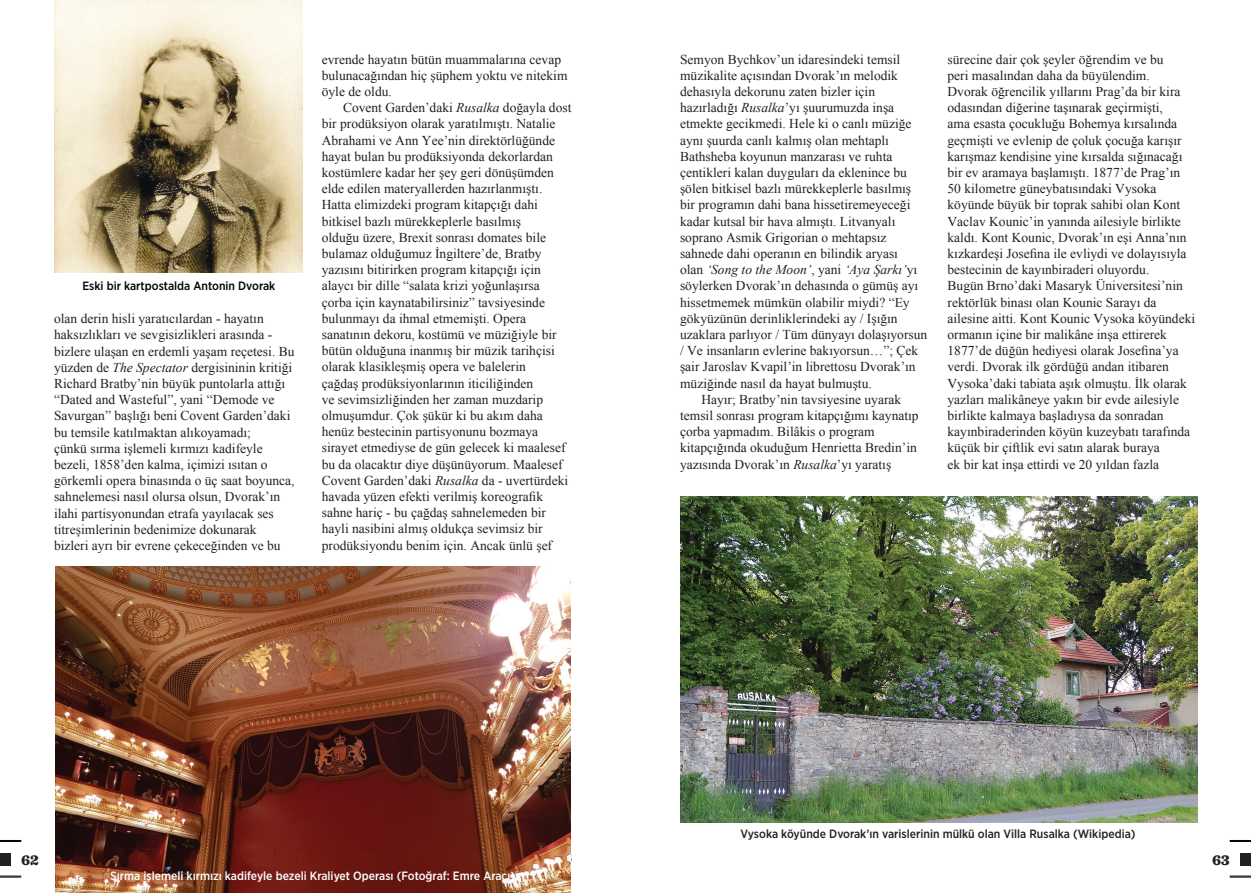
<style>
.page{position:relative;width:1251px;height:893px;background:#fff}
.page>*{position:absolute;margin:0;border:0;box-sizing:border-box;transform-origin:0 0}
.t1{font:900 15px "Sentinel";color:#231f20}
.t2{font:13.5px/16.2px "Times New Roman";color:#231f20}
.t3{font:italic 13.5px "Times New Roman";color:#231f20}
.t4{font:500 12px "Gotham Narrow";color:#fff}
.t5{font:500 12px "Gotham Narrow";color:#231f20}
.t6{font:500 12px "Gotham Narrow";color:#000}
.s1{font-style:italic}
.s2{font-style:normal}
</style>
<div class="page">
<svg style="left:1229px;top:876px;width:21px;height:2px"></svg>
<svg style="left:1229px;top:840px;width:21px;height:2px"></svg>
<div style="left:1239px;top:853px;width:11px;height:12px;background:#231f20"></div>
<svg style="left:0;top:876px;width:21px;height:2px"></svg>
<svg style="left:0;top:840px;width:21px;height:2px"></svg>
<div style="left:0;top:853px;width:11px;height:12px;background:#231f20"></div>
<img style="left:56px;top:566px;width:514px;height:327px">
<img style="left:54px;top:0;width:248px;height:272px">
<img style="left:680px;top:496px;width:517px;height:326px">
<p class="t6" style="left:82px;top:278px;width:194px">Eski bir kartpostalda Antonin Dvorak</p>
<p class="t2" style="left:54px;top:310px;width:242px">olan derin hisli yaratıcılardan - hayatın haksızlıkları ve sevgisizlikleri arasında - bizlere ulaşan en erdemli yaşam reçetesi. Bu yüzden de <span class="s1">The Spectator</span> dergisininin kritiği Richard Bratby’nin büyük puntolarla attığı “Dated and Wasteful”, yani “Demode ve Savurgan” başlığı beni Covent Garden’daki bu temsile katılmaktan alıkoyamadı;<br>çünkü sırma işlemeli kırmızı kadifeyle bezeli, 1858’den kalma, içimizi ısıtan o görkemli opera binasında o üç saat boyunca, sahnelemesi nasıl olursa olsun, Dvorak’ın ilahi partisyonundan etrafa yayılacak ses titreşimlerinin bedenimize dokunarak<br>bizleri ayrı bir evrene çekeceğinden ve bu</p>
<p class="t2" style="left:322px;top:51px;width:247px">evrende hayatın bütün muammalarına cevap bulunacağından hiç şüphem yoktu ve nitekim öyle de oldu.</p>
<p class="t2" style="left:322px;top:99px;width:251px;text-indent:21px">Covent Garden’daki <span class="s1">Rusalka</span> doğayla dost bir prodüksiyon olarak yaratılmıştı. Natalie Abrahami ve Ann Yee’nin direktörlüğünde hayat bulan bu prodüksiyonda dekorlardan kostümlere kadar her şey geri dönüşümden elde edilen materyallerden hazırlanmıştı.<br>Hatta elimizdeki program kitapçığı dahi bitkisel bazlı mürekkeplerle basılmış<br>olduğu üzere, Brexit sonrası domates bile bulamaz olduğumuz İngiltere’de, Bratby yazısını bitirirken program kitapçığı için alaycı bir dille “salata krizi yoğunlaşırsa çorba için kaynatabilirsiniz” tavsiyesinde bulunmayı da ihmal etmemişti. Opera sanatının dekoru, kostümü ve müziğiyle bir bütün olduğuna inanmış bir müzik tarihçisi olarak klasikleşmiş opera ve balelerin<br>çağdaş prodüksiyonlarının iticiliğinden<br>ve sevimsizliğinden her zaman muzdarip olmuşumdur. Çok şükür ki bu akım daha henüz bestecinin partisyonunu bozmaya sirayet etmediyse de gün gelecek ki maalesef bu da olacaktır diye düşünüyorum. Maalesef Covent Garden’daki <span class="s1">Rusalka</span> da - uvertürdeki havada yüzen efekti verilmiş koreografik sahne hariç - bu çağdaş sahnelemeden bir hayli nasibini almış oldukça sevimsiz bir prodüksiyondu benim için. Ancak ünlü şef</p>
<p class="t2" style="left:680px;top:51px;width:222px">Semyon Bychkov’un idaresindeki temsil</p>
<p class="t2" style="left:680px;top:67px;width:219px">müzikalite açısından Dvorak’ın melodik</p>
<p class="t2" style="left:680px;top:83px;width:196px">dehasıyla dekorunu zaten bizler için</p>
<p class="t2" style="left:680px;top:99px;width:216px">hazırladığı <span class="s1">Rusalka</span>’yı şuurumuzda inşa</p>
<p class="t2" style="left:680px;top:116px;width:233px">etmekte gecikmedi. Hele ki o canlı müziğe</p>
<p class="t2" style="left:680px;top:132px;width:210px">aynı şuurda canlı kalmış olan mehtaplı</p>
<p class="t2" style="left:680px;top:148px;width:214px">Bathsheba koyunun manzarası ve ruhta</p>
<p class="t2" style="left:680px;top:164px;width:228px">çentikleri kalan duyguları da eklenince bu</p>
<p class="t2" style="left:680px;top:180px;width:232px">şölen bitkisel bazlı mürekkeplerle basılmış</p>
<p class="t2" style="left:680px;top:197px;width:232px">bir programın dahi bana hissetiremeyeceği</p>
<p class="t2" style="left:680px;top:213px;width:217px">kadar kutsal bir hava almıştı. Litvanyalı</p>
<p class="t2" style="left:680px;top:229px;width:208px">soprano Asmik Grigorian o mehtapsız</p>
<p class="t2" style="left:680px;top:245px;width:219px">sahnede dahi operanın en bilindik aryası</p>
<p class="t3" style="left:680px;top:260px;width:238px"><span class="s2">olan</span> ‘Song to the Moon’<span class="s2">, yani</span> ‘Aya Şarkı’<span class="s2">yı</span></p>
<p class="t2" style="left:680px;top:278px;width:240px">söylerken Dvorak’ın dehasında o gümüş ayı</p>
<p class="t2" style="left:680px;top:294px;width:231px">hissetmemek mümkün olabilir miydi? “Ey</p>
<p class="t2" style="left:680px;top:310px;width:219px">gökyüzünün derinliklerindeki ay / Işığın</p>
<p class="t2" style="left:680px;top:326px;width:249px">uzaklara parlıyor / Tüm dünyayı dolaşıyorsun</p>
<p class="t2" style="left:680px;top:342px;width:240px">/ Ve insanların evlerine bakıyorsun…”; Çek</p>
<p class="t2" style="left:680px;top:359px;width:237px">şair Jaroslav Kvapil’in librettosu Dvorak’ın</p>
<p class="t2" style="left:680px;top:375px;width:193px">müziğinde nasıl da hayat bulmuştu.</p>
<p class="t2" style="left:701px;top:391px;width:201px">Hayır; Bratby’nin tavsiyesine uyarak</p>
<p class="t2" style="left:680px;top:407px;width:240px">temsil sonrası program kitapçığımı kaynatıp</p>
<p class="t2" style="left:680px;top:423px;width:196px">çorba yapmadım. Bilâkis o program</p>
<p class="t2" style="left:680px;top:440px;width:238px">kitapçığında okuduğum Henrietta Bredin’in</p>
<p class="t2" style="left:680px;top:456px;width:213px">yazısında Dvorak’ın <span class="s1">Rusalka</span>’yı yaratış</p>
<p class="t2" style="left:947px;top:51px;width:249px">sürecine dair çok şeyler öğrendim ve bu<br>peri masalından daha da büyülendim.<br>Dvorak öğrencilik yıllarını Prag’da bir kira odasından diğerine taşınarak geçirmişti,<br>ama esasta çocukluğu Bohemya kırsalında geçmişti ve evlenip de çoluk çocuğa karışır karışmaz kendisine yine kırsalda sığınacağı bir ev aramaya başlamıştı. 1877’de Prag’ın 50 kilometre güneybatısındaki Vysoka köyünde büyük bir toprak sahibi olan Kont Vaclav Kounic’in yanında ailesiyle birlikte kaldı. Kont Kounic, Dvorak’ın eşi Anna’nın kızkardeşi Josefina ile evliydi ve dolayısıyla bestecinin de kayınbiraderi oluyordu.<br>Bugün Brno’daki Masaryk Üniversitesi’nin rektörlük binası olan Kounic Sarayı da ailesine aitti. Kont Kounic Vysoka köyündeki ormanın içine bir malikâne inşa ettirerek 1877’de düğün hediyesi olarak Josefina’ya verdi. Dvorak ilk gördüğü andan itibaren Vysoka’daki tabiata aşık olmuştu. İlk olarak yazları malikâneye yakın bir evde ailesiyle birlikte kalmaya başladıysa da sonradan kayınbiraderinden köyün kuzeybatı tarafında küçük bir çiftlik evi satın alarak buraya<br>ek bir kat inşa ettirdi ve 20 yıldan fazla</p>
<p class="t5" style="left:740px;top:826px;width:396px">Vysoka köyünde Dvorak’ın varislerinin mülkü olan Villa Rusalka (Wikipedia)</p>
<p class="t1" style="left:21px;top:848px;width:19px">62</p>
<p class="t1" style="left:1211px;top:848px;width:19px">63</p>
<p class="t4" style="left:110px;top:868px;width:406px">Sırma işlemeli kırmızı kadifeyle bezeli Kraliyet Operası (Fotoğraf: Emre Aracı)</p>
</div>
